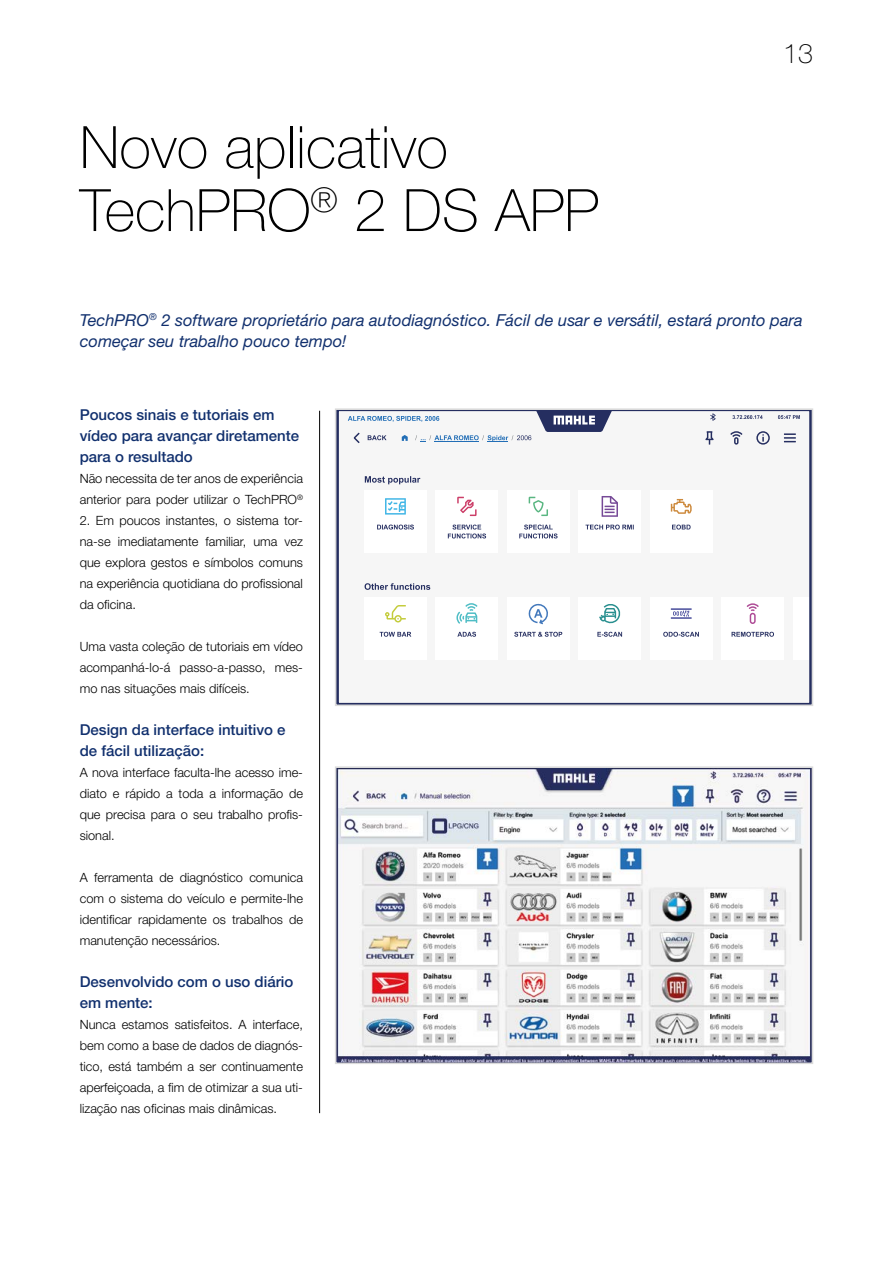
<style>
.page{position:relative;width:893px;height:1263px;background:#fff}
.page>*{position:absolute;margin:0;border:0;box-sizing:border-box;transform-origin:0 0}
.t1{font:100 58.5px/63px "Helvetica Neue LT Pro";color:#000}
.t2{font:100 27px "Helvetica Neue LT Pro";color:#000}
.t3{font:italic 16.5px/21px "Helvetica Neue LT Pro";color:#11306e}
.t4{font:500 15px/21px "Helvetica Neue LT Pro";color:#11306e}
.t5{font:300 12.75px/21px "Helvetica Neue LT Pro";color:#000;text-align:justify}
.t6{font:300 12.75px/21px "Helvetica Neue LT Std";color:#000;text-align:justify}
.s1{font-family:"Helvetica Neue LT Pro"}
</style>
<div class="page">
<svg style="left:338px;top:411px;width:472px;height:292px"></svg>
<div style="left:335px;top:408px;width:478px;height:298px;border:2px solid #dadada"></div>
<img style="left:338px;top:769px;width:472px;height:292px">
<div style="left:335px;top:766px;width:478px;height:298px;border:2px solid #dadada"></div>
<hr style="left:319px;top:411px;width:1px;height:702px;background:#000">
<h1 class="t1" style="left:80px;top:115px;width:521px">Novo aplicativo<br>TechPRO<sup>®</sup> 2 DS APP</h1>
<h2 class="t2" style="left:783px;top:37px;width:32px">13</h2>
<p class="t3" style="left:80px;top:309px;width:724px">TechPRO<sup>®</sup> 2 software proprietário para autodiagnóstico. Fácil de usar e versátil, estará pronto para começar seu trabalho pouco tempo!</p>
<p class="t4" style="left:80px;top:404px;width:221px">Poucos sinais e tutoriais em vídeo para avançar diretamente para o resultado</p>
<p class="t5" style="left:80px;top:468px;width:225px">Não necessita de ter anos de experiência anterior para poder utilizar o TechPRO<sup>®</sup></p>
<p class="t5" style="left:80px;top:510px;width:225px">2. Em poucos instantes, o sistema tor&shy;na-se imediatamente familiar, uma vez que explora gestos e símbolos comuns na experiência quotidiana do profissional da oficina.</p>
<p class="t5" style="left:80px;top:636px;width:225px">Uma vasta coleção de tutoriais em vídeo acompanhá-lo-á passo-a-passo, mes&shy;mo nas situações mais difíceis.</p>
<p class="t4" style="left:80px;top:719px;width:207px">Design da interface intuitivo e de fácil utilização:</p>
<p class="t6" style="left:80px;top:762px;width:225px">A nova interface faculta-lhe acesso ime&shy;diato e rápido a toda a informação de que precisa para o seu trabalho profis&shy;sional.</p>
<p class="t6" style="left:80px;top:867px;width:225px">A ferramenta de diagnóstico comunica com o sistema do veículo e permite-lhe identificar rapidamente os trabalhos de manutenção necessários<span class="s1">.</span></p>
<p class="t4" style="left:80px;top:971px;width:215px">Desenvolvido com o uso diário em mente:</p>
<p class="t5" style="left:80px;top:1014px;width:225px">Nunca estamos satisfeitos. A interface, bem como a base de dados de diagnós&shy;tico, está também a ser continuamente aperfeiçoada, a fim de otimizar a sua uti&shy;lização nas oficinas mais dinâmicas.</p>
</div>
